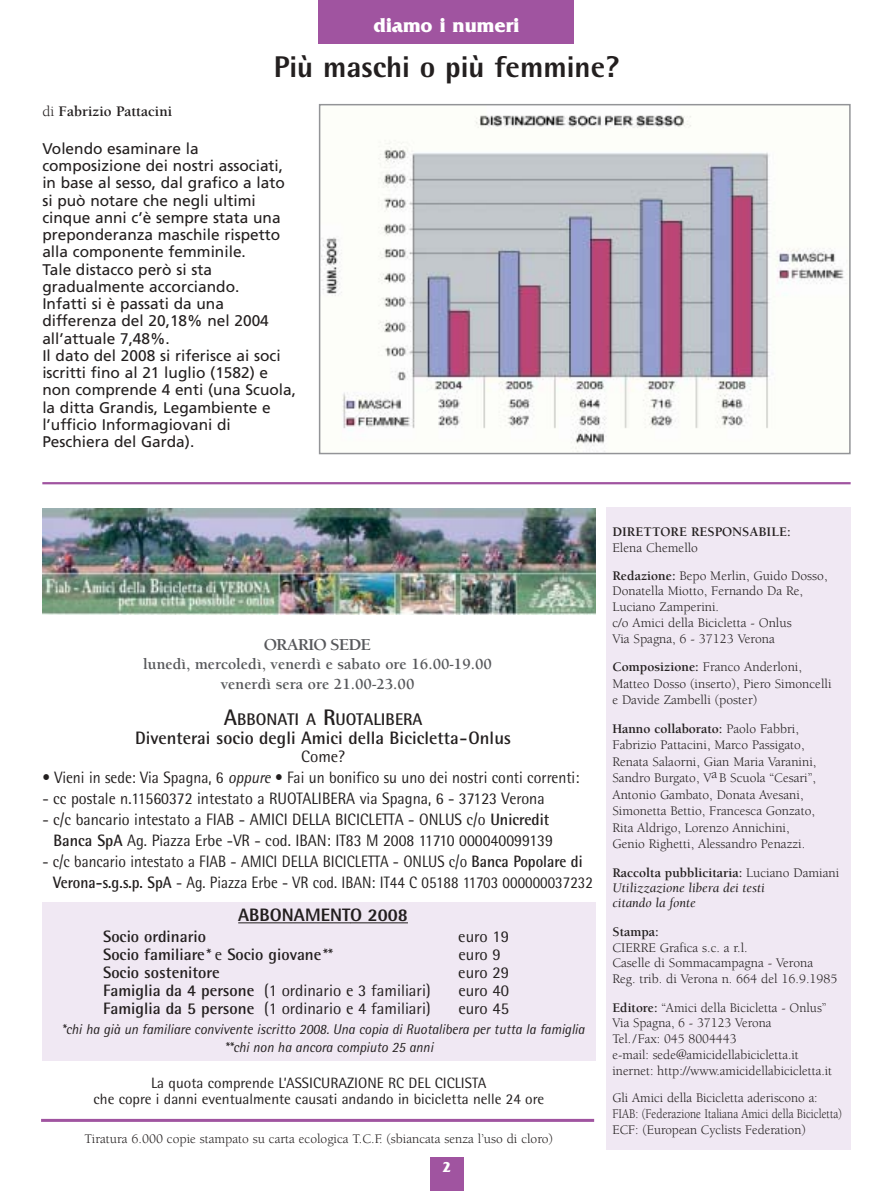
<style>
.page{position:relative;width:893px;height:1191px;background:#fff}
.page>*{position:absolute;margin:0;border:0;box-sizing:border-box;transform-origin:0 0}
.t1{font:800 30px "Rotis Semi Sans";color:#231f1f}
.t2{font:700 21px "Friz Quadrata";color:#fff}
.t3{font:700 18px "Rotis Semi Sans";color:#231f1f}
.t4{font:800 18px "Rotis Semi Sans";color:#231f1f}
.t5{font:700 17.1px "Berkeley";letter-spacing:-.055em;color:#57585b;scale:1.05 1}
.t6{font:700 16.8px "Rotis Semi Sans";color:#231f1f}
.t7{font:16.5px/21px "Rotis Semi Sans";color:#231f1f;text-align:right;scale:.95 1}
.t8{font:16.5px/21px "Rotis Semi Sans";color:#231f1f;scale:.91 1}
.t9{font:16.5px "Rotis Semi Sans";color:#231f1f}
.t10{font:16.5px "Rotis Semi Sans";color:#231f1f;scale:.93 1}
.t11{font:700 16.5px "Rotis Semi Sans";color:#231f1f}
.t12{font:700 15.75px/19.5px "Berkeley";color:#57585b;text-align:center}
.t13{font:15.45px/17.2px "Frutiger";color:#231f1f}
.t14{font:15px/15.8px "Rotis Semi Sans";color:#231f1f;text-align:center}
.t15{font:700 15px "Berkeley";color:#231f1f}
.t16{font:700 15px "Friz Quadrata";color:#fff}
.t17{font:italic 14.25px/18px "Rotis Semi Sans";color:#231f1f;scale:.95 1}
.t18{font:13.5px/15.8px "Berkeley";color:#231f1f}
.t19{font:italic 13.5px/15.5px "Berkeley";color:#231f1f}
.t20{font:700 13.5px "Berkeley";color:#231f1f}
.s1{font-weight:400}
.s2{font-size:22.5px}
.s3{font-style:italic}
.s4{font-weight:700}
.s5{font-weight:400;font-style:italic}
.s6{font-weight:700;font-style:normal}
.s7{font-style:normal}
</style>
<div class="page">
<div style="left:319px;top:0;width:255px;height:43px;background:#a054a0"></div>
<div style="left:430px;top:1158px;width:33px;height:33px;background:#a054a0"></div>
<div style="left:42px;top:902px;width:553px;height:159px;background:#f0e8f3"></div>
<div style="left:605px;top:507px;width:245px;height:643px;background:#f0e8f3"></div>
<hr style="left:238px;top:922px;width:112px;height:1px;background:#231f1f">
<hr style="left:350px;top:922px;width:58px;height:1px;background:#231f1f">
<hr style="left:41px;top:1119px;width:553px;height:3px;background:#a054a0">
<hr style="left:42px;top:482px;width:808px;height:2px;background:#a054a0">
<img style="left:322px;top:115px;width:525px;height:336px">
<div style="left:319px;top:104px;width:531px;height:350px;border:2px solid #939497"></div>
<img style="left:42px;top:509px;width:553px;height:105px">
<h2 class="t2" style="left:373px;top:18px;width:147px">diamo i numeri</h2>
<p class="t15" style="left:42px;top:106px;width:131px"><span class="s1">di</span> Fabrizio Pattacini</p>
<h1 class="t1" style="left:274px;top:56px;width:347px">Più maschi o più femmine?</h1>
<p class="t13" style="left:42px;top:141px;width:255px">Volendo esaminare la composizione dei nostri associati, in base al sesso, dal grafico a lato si può notare che negli ultimi cinque anni c’è sempre stata una preponderanza maschile rispetto alla componente femminile.<br>Tale distacco però si sta gradualmente accorciando.<br>Infatti si è passati da una differenza del 20,18% nel 2004 all’attuale 7,48%.<br>Il dato del 2008 si riferisce ai soci iscritti fino al 21 luglio (1582) e non comprende 4 enti (una Scuola, la ditta Grandis, Legambiente e l’ufficio Informagiovani di<br>Peschiera del Garda).</p>
<p class="t5" style="left:264px;top:637px;width:104px">ORARIO SEDE</p>
<p class="t12" style="left:143px;top:656px;width:350px">lunedì, mercoledì, venerdì e sabato ore 16.00-19.00 venerdì sera ore 21.00-23.00</p>
<p class="t6" style="left:224px;top:713px;width:200px"><span class="s2">A</span>BBONATI A <span class="s2">R</span>UOTALIBERA</p>
<h3 class="t3" style="left:135px;top:732px;width:377px">Diventerai socio degli Amici della Bicicletta-Onlus</h3>
<p class="t9" style="left:301px;top:751px;width:45px">Come?</p>
<p class="t10" style="left:42px;top:772px;width:579px">• Vieni in sede: Via Spagna, 6 <span class="s3">oppure</span> • Fai un bonifico su uno dei nostri conti correnti:</p>
<p class="t7" style="left:42px;top:790px;width:530px">- cc postale n.11560372 intestato a RUOTALIBERA via Spagna, 6 - 37123 Verona</p>
<p class="t7" style="left:42px;top:811px;width:539px">- c/c bancario intestato a FIAB - AMICI DELLA BICICLETTA - ONLUS c/o <span class="s4">Unicredit<br>Banca SpA</span> Ag. Piazza Erbe -VR - cod. IBAN: IT83 M 2008 11710 000040099139</p>
<p class="t8" style="left:53px;top:853px;width:594px;text-indent:-11px">- c/c bancario intestato a FIAB - AMICI DELLA BICICLETTA - ONLUS c/o <span class="s4">Banca Popolare di<br>Verona-s.g.s.p. SpA</span> - Ag. Piazza Erbe - VR cod. IBAN: IT44 C 05188 11703 000000037232</p>
<h3 class="t4" style="left:238px;top:909px;width:171px">ABBONAMENTO 2008</h3>
<p class="t11" style="left:103px;top:931px;width:104px">Socio ordinario</p>
<p class="t9" style="left:458px;top:931px;width:52px">euro 19</p>
<p class="t11" style="left:103px;top:949px;width:230px">Socio familiare<span class="s5">*</span> <span class="s1">e</span> Socio giovane<span class="s5">**</span></p>
<p class="t9" style="left:458px;top:949px;width:44px">euro 9</p>
<p class="t11" style="left:103px;top:967px;width:118px">Socio sostenitore</p>
<p class="t9" style="left:458px;top:967px;width:52px">euro 29</p>
<p class="t9" style="left:103px;top:985px;width:329px"><span class="s4">Famiglia da 4 persone</span> (1 ordinario e 3 familiari)</p>
<p class="t9" style="left:458px;top:985px;width:52px">euro 40</p>
<p class="t9" style="left:103px;top:1003px;width:329px"><span class="s4">Famiglia da 5 persone</span> (1 ordinario e 4 familiari)</p>
<p class="t9" style="left:458px;top:1003px;width:52px">euro 45</p>
<p class="t17" style="left:224px;top:1021px;width:380px;text-indent:-163px">*chi ha già un familiare convivente iscritto 2008. Una copia di Ruotalibera per tutta la famiglia **chi non ha ancora compiuto 25 anni</p>
<p class="t14" style="left:93px;top:1076px;width:452px">La quota comprende L’ASSICURAZIONE RC DEL CICLISTA<br>che copre i danni eventualmente causati andando in bicicletta nelle 24 ore</p>
<p class="t18" style="left:85px;top:1133px;width:470px">Tiratura 6.000 copie stampato su carta ecologica T.C.F. (sbiancata senza l’uso di cloro)</p>
<p class="t16" style="left:442px;top:1162px;width:10px">2</p>
<p class="t20" style="left:612px;top:527px;width:180px">DIRETTORE RESPONSABILE:</p>
<p class="t18" style="left:612px;top:535px;width:216px;line-height:27.8px">Elena Chemello<br><span class="s4">Redazione:</span> Bepo Merlin, Guido Dosso,</p>
<p class="t18" style="left:612px;top:585px;width:192px">Donatella Miotto, Fernando Da Re,<br>Luciano Zamperini.<br>c/o Amici della Bicicletta - Onlus<br>Via Spagna, 6 - 37123 Verona</p>
<p class="t18" style="left:612px;top:660px;width:220px;line-height:16.5px"><span class="s4">Composizione:</span> Franco Anderloni,<br>Matteo Dosso (inserto), Piero Simoncelli e Davide Zambelli (poster)</p>
<p class="t18" style="left:612px;top:721px;width:205px;line-height:16.5px"><span class="s4">Hanno collaborato:</span> Paolo Fabbri, Fabrizio Pattacini, Marco Passigato, Renata Salaorni, Gian Maria Varanini, Sandro Burgato, VaB Scuola “Cesari”, Antonio Gambato, Donata Avesani, Simonetta Bettio, Francesca Gonzato, Rita Aldrigo, Lorenzo Annichini, Genio Righetti, Alessandro Penazzi.</p>
<p class="t19" style="left:612px;top:866px;width:228px"><span class="s6">Raccolta pubblicitaria:</span> <span class="s7">Luciano Damiani<br></span>Utilizzazione libera dei testi<br>citando la fonte</p>
<p class="t20" style="left:612px;top:926px;width:48px">Stampa:</p>
<p class="t18" style="left:612px;top:941px;width:226px">CIERRE Grafica s.c. a r.l.<br>Caselle di Sommacampagna - Verona<br>Reg. trib. di Verona n. 664 del 16.9.1985</p>
<p class="t18" style="left:612px;top:1001px;width:221px"><span class="s4">Editore:</span> “Amici della Bicicletta - Onlus” Via Spagna, 6 - 37123 Verona<br>Tel./Fax: 045 8004443<br>e-mail: sede@amicidellabicicletta.it inernet: http://www.amicidellabicicletta.it</p>
<p class="t18" style="left:612px;top:1092px;width:231px">Gli Amici della Bicicletta aderiscono a:<br>FIAB: (Federazione Italiana Amici della Bicicletta)<br>ECF: (European Cyclists Federation)</p>
</div>
